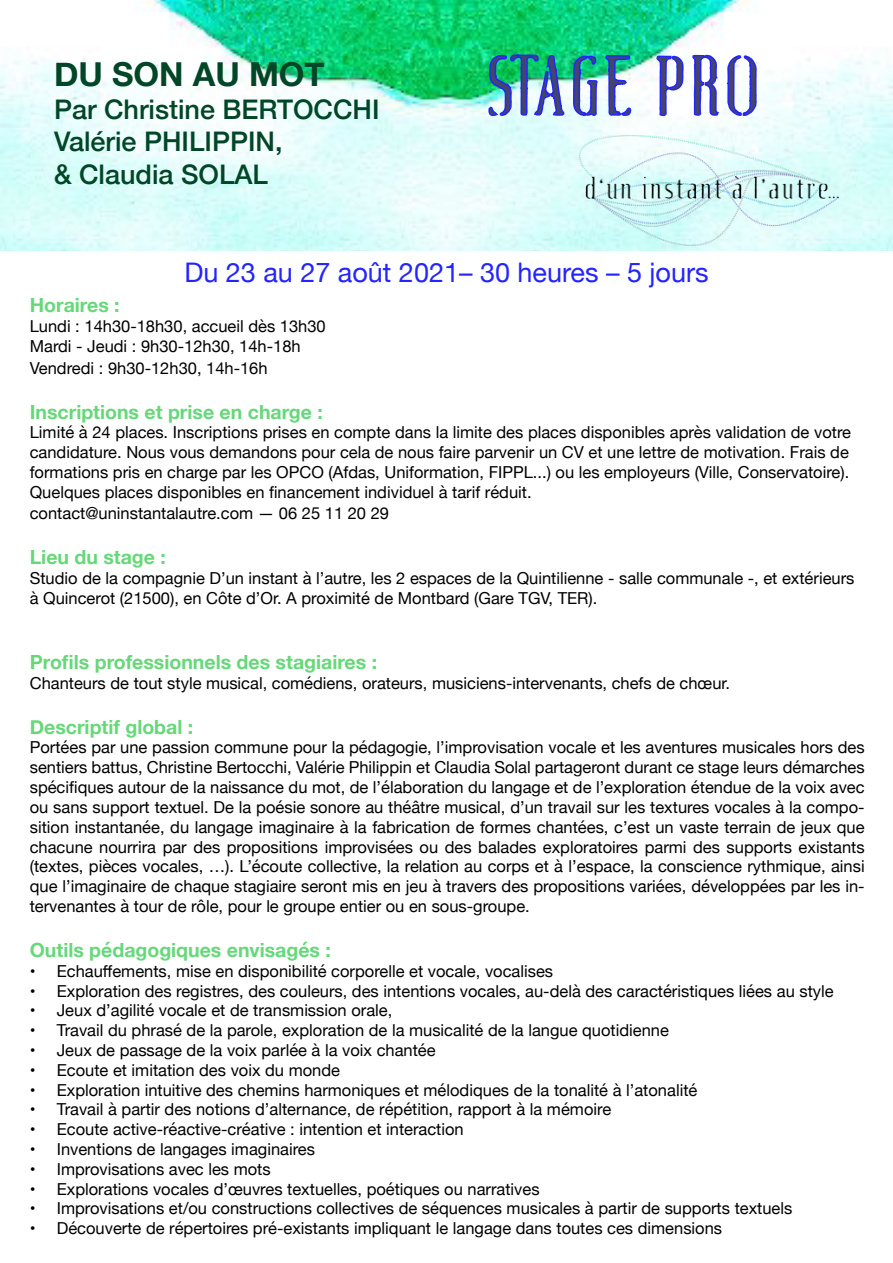
<style>
.page{position:relative;width:893px;height:1263px;background:#fff}
.page>*{position:absolute;margin:0;border:0;box-sizing:border-box;transform-origin:0 0}
.t1{font:300 75px "Fluid";letter-spacing:-.01em;color:#444669}
.t2{font:700 33px "Helvetica Neue";color:#014627}
.t3{font:500 27px/32.4px "Helvetica Neue";color:#014627}
.t4{font:27px "Helvetica Neue";color:#2424ff}
.t5{font:700 19.5px "Helvetica Neue";color:#66d87a}
.t6{font:16.5px/19.8px "Helvetica Neue";color:#000}
</style>
<div class="page">
<img style="left:0;top:0;width:893px;height:250px">
<img style="left:579px;top:136px;width:260px;height:110px">
<svg style="left:486px;top:4px;width:147px;height:167px"></svg>
<svg style="left:654px;top:53px;width:31px;height:157px"></svg>
<svg style="left:691px;top:49px;width:67px;height:158px"></svg>
<h2 class="t2" style="left:54px;top:49px;width:272px">DU SON AU MOT</h2>
<h3 class="t3" style="left:54px;top:91px;width:327px">Par Christine BERTOCCHI<br>Valérie PHILIPPIN,<br>&amp; Claudia SOLAL</h3>
<h1 class="t1" style="left:484px;top:52px;width:280px">STAGE PRO</h1>
<h3 class="t4" style="left:184px;top:253px;width:526px">Du 23 au 27 août 2021– 30 heures – 5 jours</h3>
<p class="t5" style="left:30px;top:290px;width:91px">Horaires :</p>
<p class="t6" style="left:30px;top:317px;width:297px">Lundi : 14h30-18h30, accueil dès 13h30<br>Mardi - Jeudi : 9h30-12h30, 14h-18h</p>
<p class="t6" style="left:30px;top:359px;width:239px">Vendredi : 9h30-12h30, 14h-16h</p>
<p class="t5" style="left:30px;top:396px;width:294px">Inscriptions et prise en charge :</p>
<p class="t6" style="left:30px;top:424px;width:823px">Limité à 24 places. Inscriptions prises en compte dans la limite des places disponibles après validation de votre candidature. Nous vous demandons pour cela de nous faire parvenir un CV et une lettre de motivation. Frais de formations pris en charge par les OPCO (Afdas, Uniformation, FIPPL...) ou les employeurs (Ville, Conservatoire).<br>Quelques places disponibles en financement individuel à tarif réduit.</p>
<p class="t6" style="left:30px;top:505px;width:361px">contact@uninstantalautre.com — 06 25 11 20 29</p>
<p class="t5" style="left:30px;top:542px;width:138px">Lieu du stage :</p>
<p class="t6" style="left:30px;top:569px;width:826px">Studio de la compagnie D’un instant à l’autre, les 2 espaces de la Quintilienne - salle communale -, et extérieurs à Quincerot (21500), en Côte d’Or. A proximité de Montbard (Gare TGV, TER).</p>
<p class="t5" style="left:30px;top:647px;width:349px">Profils professionnels des stagiaires :</p>
<p class="t6" style="left:30px;top:674px;width:702px">Chanteurs de tout style musical, comédiens, orateurs, musiciens-intervenants, chefs de chœur.</p>
<p class="t5" style="left:30px;top:711px;width:165px">Descriptif global :</p>
<p class="t6" style="left:30px;top:739px;width:836px;text-align:justify">Portées par une passion commune pour la pédagogie, l’improvisation vocale et les aventures musicales hors des sentiers battus, Christine Bertocchi, Valérie Philippin et Claudia Solal partageront durant ce stage leurs démarches spécifiques autour de la naissance du mot, de l’élaboration du langage et de l’exploration étendue de la voix avec ou sans support textuel. De la poésie sonore au théâtre musical, d’un travail sur les textures vocales à la compo&shy;sition instantanée, du langage imaginaire à la fabrication de formes chantées, c’est un vaste terrain de jeux que chacune nourrira par des propositions improvisées ou des balades exploratoires parmi des supports existants (textes, pièces vocales, …). L’écoute collective, la relation au corps et à l’espace, la conscience rythmique, ainsi que l’imaginaire de chaque stagiaire seront mis en jeu à travers des propositions variées, développées par les in&shy;tervenantes à tour de rôle, pour le groupe entier ou en sous-groupe.</p>
<p class="t5" style="left:30px;top:935px;width:303px">Outils pédagogiques envisagés :</p>
<p class="t6" style="left:30px;top:962px;width:525px">• Echauffements, mise en disponibilité corporelle et vocale, vocalises</p>
<p class="t6" style="left:30px;top:982px;width:805px">• Exploration des registres, des couleurs, des intentions vocales, au-delà des caractéristiques liées au style</p>
<p class="t6" style="left:30px;top:1001px;width:364px">• Jeux d’agilité vocale et de transmission orale,</p>
<p class="t6" style="left:30px;top:1021px;width:641px">• Travail du phrasé de la parole, exploration de la musicalité de la langue quotidienne</p>
<p class="t6" style="left:30px;top:1041px;width:407px">• Jeux de passage de la voix parlée à la voix chantée</p>
<p class="t6" style="left:30px;top:1061px;width:312px">• Ecoute et imitation des voix du monde</p>
<p class="t6" style="left:30px;top:1081px;width:669px">• Exploration intuitive des chemins harmoniques et mélodiques de la tonalité à l’atonalité</p>
<p class="t6" style="left:30px;top:1100px;width:583px">• Travail à partir des notions d’alternance, de répétition, rapport à la mémoire</p>
<p class="t6" style="left:30px;top:1120px;width:436px">• Ecoute active-réactive-créative : intention et interaction</p>
<p class="t6" style="left:30px;top:1140px;width:287px">• Inventions de langages imaginaires</p>
<p class="t6" style="left:30px;top:1160px;width:242px">• Improvisations avec les mots</p>
<p class="t6" style="left:30px;top:1180px;width:511px">• Explorations vocales d’œuvres textuelles, poétiques ou narratives</p>
<p class="t6" style="left:30px;top:1199px;width:764px">• Improvisations et/ou constructions collectives de séquences musicales à partir de supports textuels</p>
<p class="t6" style="left:30px;top:1219px;width:694px">• Découverte de répertoires pré-existants impliquant le langage dans toutes ces dimensions</p>
</div>
